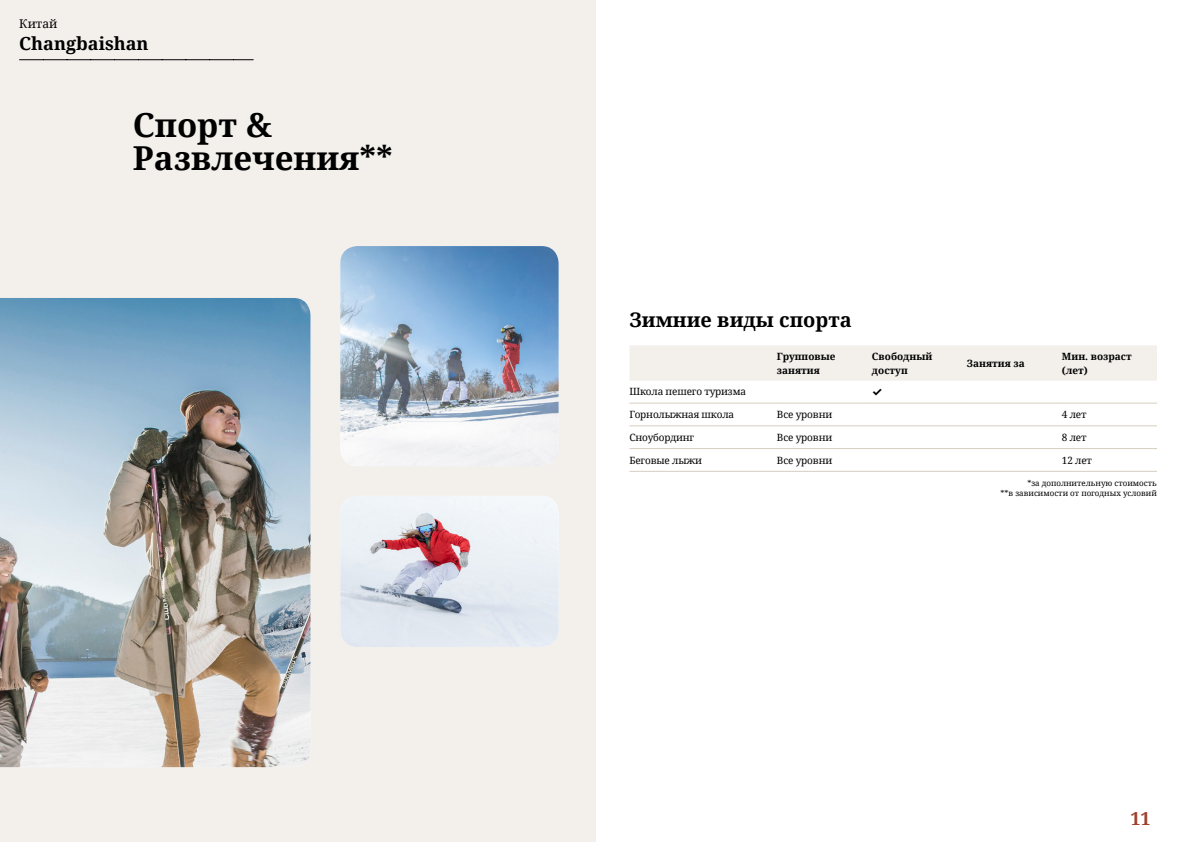
<style>
.page{position:relative;width:1191px;height:842px;background:#fff}
.page>*{position:absolute;margin:0;border:0;box-sizing:border-box;transform-origin:0 0}
.t1{font:700 33px/33px "Noto Serif";color:#000}
.t2{font:700 20px "Noto Serif";color:#000}
.t3{font:700 18px "Noto Serif";color:#000}
.t4{font:700 18px "Noto Serif";color:#9d432c}
.t5{font:12px "Noto Serif";color:#000}
.t6{font:700 12px "Inter";color:#000}
.t7{font:10px "Noto Serif";letter-spacing:-.015em;color:#000}
.t8{font:700 10px/14px "Noto Serif";color:#000}
.t9{font:8px/9.6px "Noto Serif";color:#000;text-align:right}
</style>
<div class="page">
<div style="left:0;top:0;width:595px;height:842px;background:#f3f0ec"></div>
<img style="left:340px;top:246px;width:218px;height:220px">
<img style="left:0;top:298px;width:310px;height:469px">
<img style="left:340px;top:496px;width:218px;height:151px">
<svg style="left:20px;top:59px;width:233px;height:1px"></svg>
<div style="left:630px;top:345px;width:527px;height:36px;background:#f3f0ec"></div>
<hr style="left:629px;top:403px;width:148px;height:1px;background:#d7cdc1">
<hr style="left:777px;top:403px;width:95px;height:1px;background:#d7cdc1">
<hr style="left:872px;top:403px;width:95px;height:1px;background:#d7cdc1">
<hr style="left:967px;top:403px;width:95px;height:1px;background:#d7cdc1">
<hr style="left:1062px;top:403px;width:95px;height:1px;background:#d7cdc1">
<hr style="left:629px;top:425px;width:148px;height:1px;background:#d7cdc1">
<hr style="left:777px;top:425px;width:95px;height:1px;background:#d7cdc1">
<hr style="left:872px;top:425px;width:95px;height:1px;background:#d7cdc1">
<hr style="left:967px;top:425px;width:95px;height:1px;background:#d7cdc1">
<hr style="left:1062px;top:425px;width:95px;height:1px;background:#d7cdc1">
<hr style="left:629px;top:448px;width:148px;height:1px;background:#d7cdc1">
<hr style="left:777px;top:448px;width:95px;height:1px;background:#d7cdc1">
<hr style="left:872px;top:448px;width:95px;height:1px;background:#d7cdc1">
<hr style="left:967px;top:448px;width:95px;height:1px;background:#d7cdc1">
<hr style="left:1062px;top:448px;width:95px;height:1px;background:#d7cdc1">
<hr style="left:629px;top:471px;width:148px;height:1px;background:#d7cdc1">
<hr style="left:777px;top:471px;width:95px;height:1px;background:#d7cdc1">
<hr style="left:872px;top:471px;width:95px;height:1px;background:#d7cdc1">
<hr style="left:967px;top:471px;width:95px;height:1px;background:#d7cdc1">
<hr style="left:1062px;top:471px;width:95px;height:1px;background:#d7cdc1">
<p class="t5" style="left:19px;top:16px;width:40px">Китай</p>
<h3 class="t3" style="left:19px;top:31px;width:131px">Changbaishan</h3>
<h1 class="t1" style="left:133px;top:107px;width:261px">Спорт &amp;<br>Развлечения**</h1>
<h2 class="t2" style="left:629px;top:306px;width:224px">Зимние виды спорта</h2>
<p class="t8" style="left:777px;top:349px;width:60px">Групповые занятия</p>
<p class="t8" style="left:872px;top:349px;width:62px">Свободный доступ</p>
<p class="t8" style="left:967px;top:356px;width:59px">Занятия за</p>
<p class="t8" style="left:1062px;top:349px;width:71px">Мин. возраст (лет)</p>
<p class="t7" style="left:629px;top:385px;width:118px">Школа пешего туризма</p>
<p class="t6" style="left:872px;top:383px;width:12px">✓</p>
<p class="t7" style="left:629px;top:408px;width:106px">Горнолыжная школа</p>
<p class="t7" style="left:777px;top:408px;width:57px">Все уровни</p>
<p class="t7" style="left:1062px;top:408px;width:26px">4 лет</p>
<p class="t7" style="left:629px;top:430px;width:66px">Сноубординг</p>
<p class="t7" style="left:777px;top:430px;width:57px">Все уровни</p>
<p class="t7" style="left:1062px;top:430px;width:26px">8 лет</p>
<p class="t7" style="left:629px;top:453px;width:74px">Беговые лыжи</p>
<p class="t7" style="left:777px;top:453px;width:57px">Все уровни</p>
<p class="t7" style="left:1062px;top:453px;width:32px">12 лет</p>
<p class="t9" style="left:1000px;top:478px;width:158px">*за дополнительную стоимость<br>**в зависимости от погодных условий</p>
<h3 class="t4" style="left:1130px;top:806px;width:22px">11</h3>
</div>
